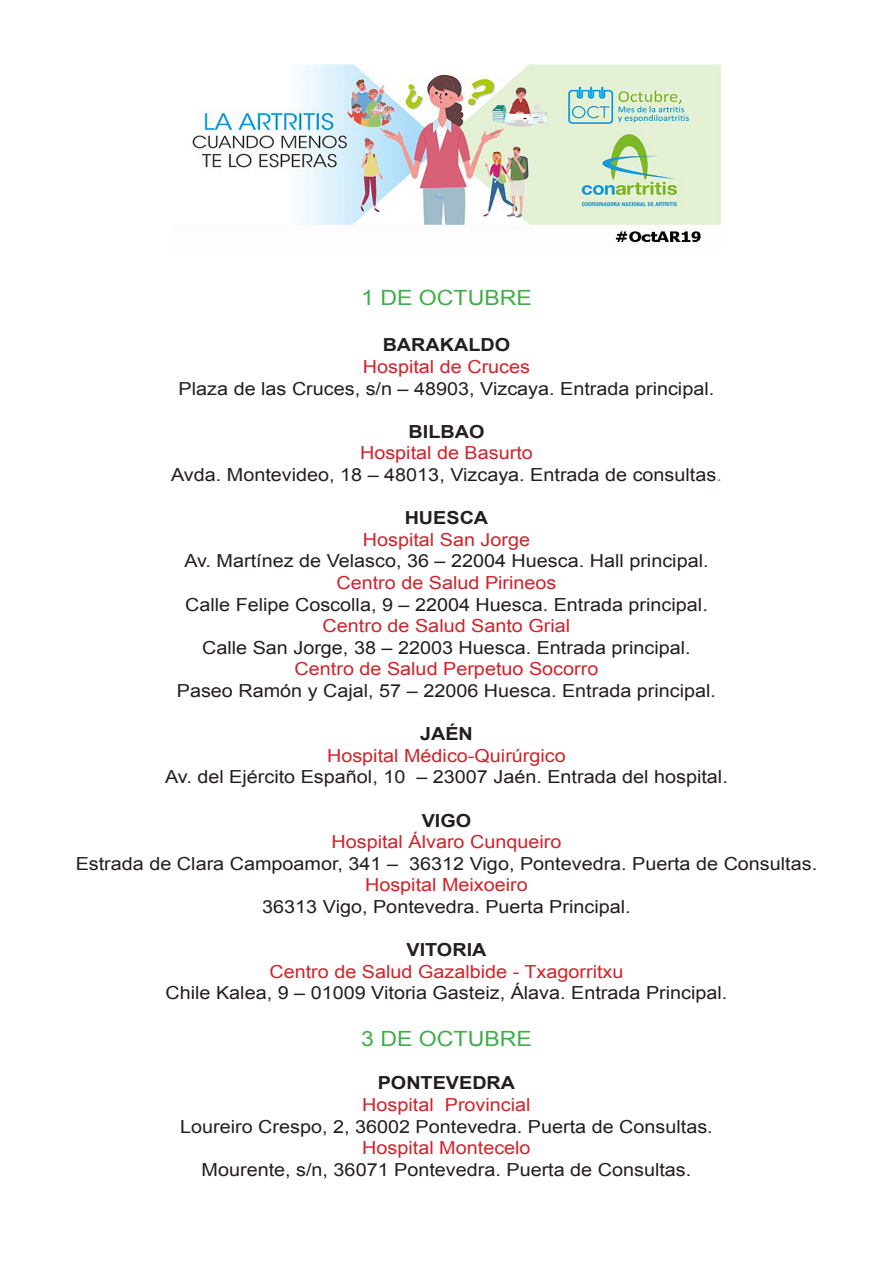
<style>
.page{position:relative;width:893px;height:1263px;background:#fff}
.page>*{position:absolute;margin:0;border:0;box-sizing:border-box;transform-origin:0 0}
.t1{font:21px "Arial";color:#40ae49;scale:1.1 1}
.t2{font:18px "Arial";color:#231f20;scale:1.1 1}
.t3{font:18px "Arial";color:#d1232a;scale:1.1 1}
.t4{font:700 18px "Arial";color:#231f20;scale:1.1 1}
.s1{color:#40ae49}
</style>
<div class="page">
<img style="left:192px;top:65px;width:528px;height:177px">
<p class="t1" style="left:361px;top:283px;width:157px">1 DE OCTUBRE</p>
<p class="t4" style="left:383px;top:333px;width:117px">BARAKALDO</p>
<p class="t3" style="left:363px;top:355px;width:154px">Hospital de Cruces</p>
<p class="t2" style="left:179px;top:376px;width:488px">Plaza de las Cruces, s/n – 48903, Vizcaya. Entrada principal.</p>
<p class="t4" style="left:409px;top:419px;width:70px">BILBAO</p>
<p class="t3" style="left:360px;top:441px;width:159px">Hospital de Basurto</p>
<p class="t2" style="left:171px;top:463px;width:502px">Avda. Montevideo, 18 – 48013, Vizcaya. Entrada de consultas<span class="s1">.</span></p>
<p class="t4" style="left:405px;top:506px;width:77px">HUESCA</p>
<p class="t3" style="left:363px;top:528px;width:154px">Hospital San Jorge</p>
<p class="t2" style="left:184px;top:549px;width:478px">Av. Martínez de Velasco, 36 – 22004 Huesca. Hall principal.</p>
<p class="t3" style="left:336px;top:571px;width:202px">Centro de Salud Pirineos</p>
<p class="t2" style="left:185px;top:592px;width:477px">Calle Felipe Coscolla, 9 – 22004 Huesca. Entrada principal.</p>
<p class="t3" style="left:323px;top:614px;width:227px">Centro de Salud Santo Grial</p>
<p class="t2" style="left:202px;top:636px;width:446px">Calle San Jorge, 38 – 22003 Huesca. Entrada principal.</p>
<p class="t3" style="left:295px;top:657px;width:278px">Centro de Salud Perpetuo Socorro</p>
<p class="t2" style="left:177px;top:679px;width:492px">Paseo Ramón y Cajal, 57 – 22006 Huesca. Entrada principal.</p>
<p class="t4" style="left:420px;top:722px;width:50px">JAÉN</p>
<p class="t3" style="left:327px;top:744px;width:219px">Hospital Médico-Quirúrgico</p>
<p class="t2" style="left:165px;top:765px;width:513px">Av. del Ejército Español, 10 – 23007 Jaén. Entrada del hospital.</p>
<p class="t4" style="left:422px;top:808px;width:47px">VIGO</p>
<p class="t3" style="left:331px;top:830px;width:211px">Hospital Álvaro Cunqueiro</p>
<p class="t2" style="left:76px;top:852px;width:676px">Estrada de Clara Campoamor, 341 – 36312 Vigo, Pontevedra. Puerta de Consultas.</p>
<p class="t3" style="left:365px;top:873px;width:150px">Hospital Meixoeiro</p>
<p class="t2" style="left:262px;top:895px;width:336px">36313 Vigo, Pontevedra. Puerta Principal.</p>
<p class="t4" style="left:406px;top:938px;width:74px">VITORIA</p>
<p class="t3" style="left:269px;top:960px;width:323px">Centro de Salud Gazalbide - Txagorritxu</p>
<p class="t2" style="left:165px;top:981px;width:512px">Chile Kalea, 9 – 01009 Vitoria Gasteiz, Álava. Entrada Principal.</p>
<p class="t1" style="left:361px;top:1025px;width:157px">3 DE OCTUBRE</p>
<p class="t4" style="left:378px;top:1071px;width:127px">PONTEVEDRA</p>
<p class="t3" style="left:362px;top:1093px;width:155px">Hospital Provincial</p>
<p class="t2" style="left:180px;top:1114px;width:486px">Loureiro Crespo, 2, 36002 Pontevedra. Puerta de Consultas.</p>
<p class="t3" style="left:362px;top:1136px;width:155px">Hospital Montecelo</p>
<p class="t2" style="left:202px;top:1158px;width:447px">Mourente, s/n, 36071 Pontevedra. Puerta de Consultas.</p>
</div>
